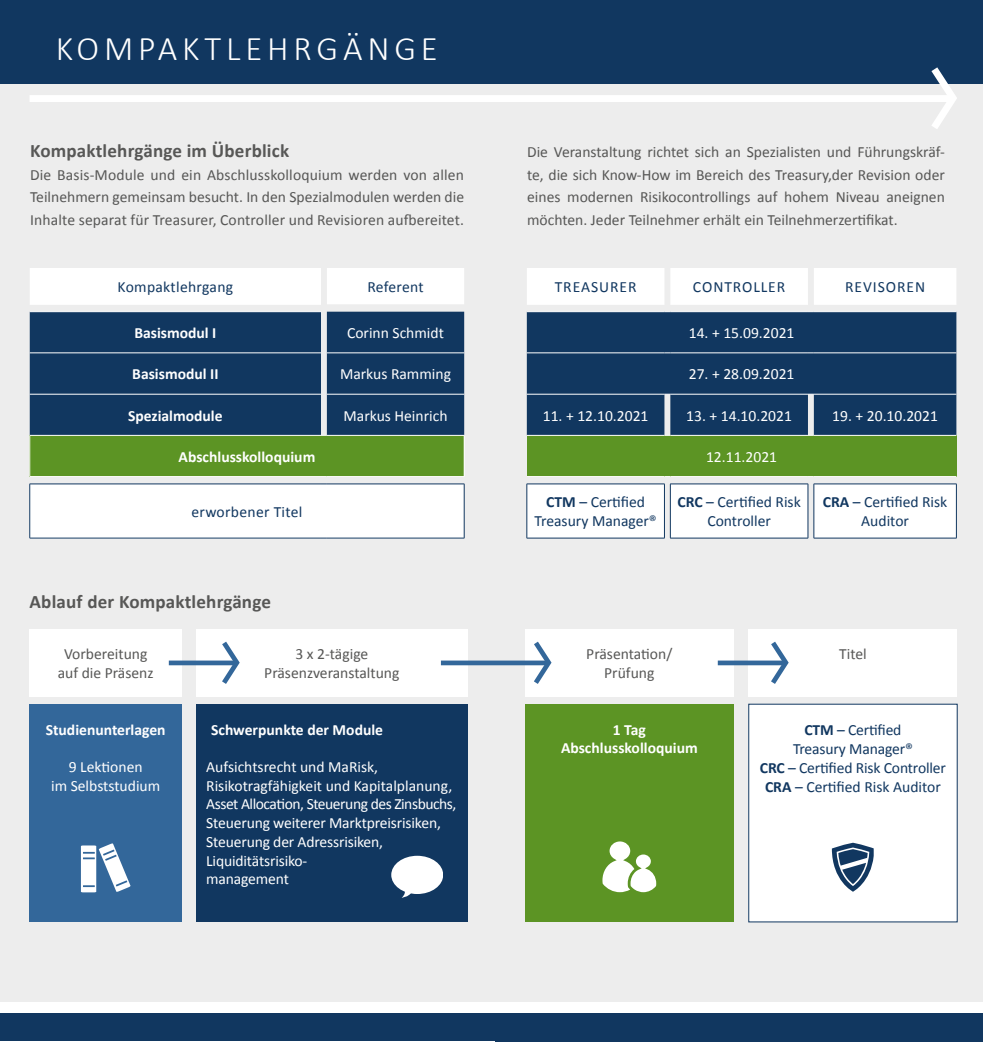
<style>
.page{position:relative;width:983px;height:1042px;background:#fff}
.page>*{position:absolute;margin:0;border:0;box-sizing:border-box;transform-origin:0 0}
.t1{font:300 34.65px "Calibri";letter-spacing:.14em;color:#fff}
.t2{font:700 19.07px "Calibri";letter-spacing:.01em;color:#575756}
.t3{font:15.58px/22.6px "Calibri";color:#575756;text-align:center}
.t4{font:15.58px/18.7px "Calibri";color:#fff;text-align:center}
.t5{font:15.58px/19.1px "Calibri";color:#113760;text-align:center}
.t6{font:700 15.58px/18.7px "Calibri";color:#fff;text-align:center}
.t7{font:15.58px "Calibri";letter-spacing:.02em;color:#113760}
.t8{font:15.58px "Calibri";letter-spacing:.06em;color:#113760}
.s1{font-weight:700}
</style>
<div class="page">
<div style="left:491px;top:83px;width:491px;height:918px;background:#ededed"></div>
<div style="left:527px;top:268px;width:429px;height:36px;background:#fff"></div>
<div style="left:526px;top:312px;width:430px;height:123px;background:#113760"></div>
<div style="left:526px;top:435px;width:430px;height:41px;background:#5c9424"></div>
<div style="left:527px;top:484px;width:428px;height:54px;background:#fff"></div>
<hr style="left:526px;top:304px;width:138px;height:1px;background:#fff">
<hr style="left:670px;top:304px;width:137px;height:1px;background:#fff">
<hr style="left:813px;top:304px;width:143px;height:1px;background:#fff">
<hr style="left:664px;top:484px;width:1px;height:54px;background:#113760">
<hr style="left:670px;top:484px;width:138px;height:1px;background:#113760">
<hr style="left:670px;top:484px;width:1px;height:54px;background:#113760">
<hr style="left:807px;top:484px;width:1px;height:54px;background:#113760">
<hr style="left:670px;top:538px;width:138px;height:1px;background:#113760">
<hr style="left:526px;top:484px;width:138px;height:1px;background:#113760">
<hr style="left:526px;top:484px;width:1px;height:54px;background:#113760">
<hr style="left:526px;top:538px;width:138px;height:1px;background:#113760">
<hr style="left:526px;top:311px;width:138px;height:1px;background:#fff">
<hr style="left:670px;top:311px;width:137px;height:1px;background:#fff">
<hr style="left:813px;top:311px;width:143px;height:1px;background:#fff">
<hr style="left:526px;top:352px;width:138px;height:1px;background:#fff">
<hr style="left:670px;top:352px;width:137px;height:1px;background:#fff">
<hr style="left:813px;top:352px;width:143px;height:1px;background:#fff">
<hr style="left:526px;top:394px;width:138px;height:1px;background:#fff">
<hr style="left:670px;top:394px;width:137px;height:1px;background:#fff">
<hr style="left:813px;top:394px;width:143px;height:1px;background:#fff">
<hr style="left:526px;top:435px;width:138px;height:1px;background:#fff">
<hr style="left:670px;top:435px;width:137px;height:1px;background:#fff">
<hr style="left:813px;top:435px;width:143px;height:1px;background:#fff">
<hr style="left:526px;top:476px;width:138px;height:1px;background:#fff">
<hr style="left:670px;top:476px;width:137px;height:1px;background:#fff">
<hr style="left:813px;top:476px;width:143px;height:1px;background:#fff">
<hr style="left:813px;top:484px;width:1px;height:54px;background:#113760">
<hr style="left:813px;top:484px;width:143px;height:1px;background:#113760">
<hr style="left:955px;top:484px;width:1px;height:54px;background:#113760">
<hr style="left:813px;top:538px;width:143px;height:1px;background:#113760">
<div style="left:525px;top:704px;width:208px;height:217px;background:#5c9424"></div>
<div style="left:748px;top:704px;width:208px;height:218px;background:#fff"></div>
<div style="left:525px;top:629px;width:208px;height:67px;background:#fff"></div>
<div style="left:748px;top:629px;width:208px;height:67px;background:#fff"></div>
<svg style="left:766px;top:641px;width:23px;height:43px"></svg>
<div style="left:717px;top:660px;width:66px;height:5px;background:#33679a"></div>
<svg style="left:529px;top:641px;width:23px;height:43px"></svg>
<div style="left:491px;top:660px;width:55px;height:5px;background:#33679a"></div>
<svg style="left:602px;top:841px;width:54px;height:51px"></svg>
<svg style="left:831px;top:843px;width:42px;height:48px"></svg>
<div style="left:491px;top:1013px;width:491px;height:28px;background:#113760"></div>
<div style="left:491px;top:0;width:491px;height:83px;background:#113760"></div>
<svg style="left:924px;top:67px;width:37px;height:62px"></svg>
<div style="left:491px;top:95px;width:458px;height:7px;background:#fff"></div>
<div style="left:0;top:83px;width:491px;height:918px;background:#ededed"></div>
<div style="left:30px;top:268px;width:434px;height:36px;background:#fff"></div>
<div style="left:30px;top:312px;width:434px;height:123px;background:#113760"></div>
<div style="left:30px;top:435px;width:434px;height:41px;background:#5c9424"></div>
<div style="left:30px;top:484px;width:434px;height:54px;background:#fff"></div>
<hr style="left:30px;top:304px;width:291px;height:1px;background:#fff">
<hr style="left:30px;top:311px;width:291px;height:1px;background:#fff">
<hr style="left:30px;top:352px;width:291px;height:1px;background:#fff">
<hr style="left:30px;top:394px;width:291px;height:1px;background:#fff">
<hr style="left:327px;top:352px;width:137px;height:1px;background:#fff">
<hr style="left:327px;top:394px;width:137px;height:1px;background:#fff">
<hr style="left:30px;top:484px;width:291px;height:1px;background:#113760">
<hr style="left:29px;top:484px;width:1px;height:54px;background:#113760">
<hr style="left:327px;top:484px;width:137px;height:1px;background:#113760">
<hr style="left:464px;top:484px;width:1px;height:54px;background:#113760">
<hr style="left:30px;top:538px;width:291px;height:1px;background:#113760">
<hr style="left:327px;top:538px;width:137px;height:1px;background:#113760">
<hr style="left:30px;top:435px;width:291px;height:1px;background:#fff">
<hr style="left:29px;top:435px;width:1px;height:41px;background:#fff">
<hr style="left:327px;top:435px;width:137px;height:1px;background:#fff">
<hr style="left:464px;top:435px;width:1px;height:41px;background:#fff">
<hr style="left:30px;top:476px;width:291px;height:1px;background:#fff">
<hr style="left:327px;top:476px;width:137px;height:1px;background:#fff">
<div style="left:30px;top:704px;width:152px;height:218px;background:#33679a"></div>
<div style="left:196px;top:704px;width:271px;height:218px;background:#113760"></div>
<div style="left:30px;top:629px;width:152px;height:67px;background:#fff"></div>
<div style="left:196px;top:629px;width:271px;height:67px;background:#fff"></div>
<svg style="left:217px;top:641px;width:23px;height:43px"></svg>
<div style="left:169px;top:660px;width:66px;height:5px;background:#33679a"></div>
<div style="left:441px;top:660px;width:50px;height:5px;background:#33679a"></div>
<svg style="left:81px;top:843px;width:50px;height:49px"></svg>
<svg style="left:391px;top:856px;width:52px;height:41px"></svg>
<div style="left:0;top:1013px;width:491px;height:28px;background:#113760"></div>
<div style="left:0;top:0;width:491px;height:83px;background:#113760"></div>
<div style="left:30px;top:95px;width:461px;height:7px;background:#fff"></div>
<p class="t1" style="left:56px;top:27px;width:383px">KOMPAKTLEHRGÄNGE</p>
<p class="t2" style="left:30px;top:138px;width:260px">Kompaktlehrgänge im Überblick</p>
<p class="t3" style="left:30px;top:163px;width:435px;text-align:justify">Die Basis-Module und ein Abschlusskolloquium werden von allen Teilnehmern gemeinsam besucht. In den Spezialmodulen werden die Inhalte separat für Treasurer, Controller und Revisioren aufbereitet.</p>
<p class="t3" style="left:288px;top:163px;width:5px">l</p>
<p class="t3" style="left:267px;top:208px;width:5px">l</p>
<p class="t3" style="left:528px;top:140px;width:419px;text-align:justify">Die Veranstaltung richtet sich an Spezialisten und Führungskräf&shy;te, die sich Know-How im Bereich des Treasury,der Revision oder eines modernen Risikocontrollings auf hohem Niveau aneignen möchten. Jeder Teilnehmer erhält ein Teilnehmerzertifikat.</p>
<p class="t7" style="left:117px;top:276px;width:117px">Kompaktlehrgang</p>
<p class="t5" style="left:367px;top:277px;width:58px">Referent</p>
<p class="t8" style="left:556px;top:276px;width:83px">TREASURER</p>
<p class="t8" style="left:694px;top:276px;width:94px">CONTROLLER</p>
<p class="t8" style="left:846px;top:276px;width:81px">REVISOREN</p>
<p class="t6" style="left:134px;top:323px;width:84px">Basismodul I</p>
<p class="t4" style="left:347px;top:323px;width:98px">Corinn Schmidt</p>
<p class="t4" style="left:689px;top:323px;width:107px">14. + 15.09.2021</p>
<p class="t6" style="left:132px;top:364px;width:88px">Basismodul II</p>
<p class="t4" style="left:340px;top:364px;width:112px">Markus Ramming</p>
<p class="t4" style="left:689px;top:364px;width:107px">27. + 28.09.2021</p>
<p class="t6" style="left:128px;top:405px;width:96px">Spezialmodule</p>
<p class="t4" style="left:343px;top:406px;width:105px">Markus Heinrich</p>
<p class="t4" style="left:544px;top:406px;width:107px">11. + 12.10.2021</p>
<p class="t4" style="left:687px;top:406px;width:107px">13. + 14.10.2021</p>
<p class="t4" style="left:833px;top:406px;width:107px">19. + 20.10.2021</p>
<p class="t6" style="left:178px;top:447px;width:138px">Abschlusskolloquium</p>
<p class="t4" style="left:707px;top:447px;width:73px">12.11.2021</p>
<p class="t6" style="left:260px;top:447px;width:5px">l</p>
<p class="t7" style="left:191px;top:501px;width:113px">erworbener Titel</p>
<p class="t5" style="left:535px;top:492px;width:124px"><span class="s1">CTM</span> – Certified<br>Treasury Manager®</p>
<p class="t5" style="left:678px;top:492px;width:125px"><span class="s1">CRC</span> – Certified Risk<br>Controller</p>
<p class="t5" style="left:823px;top:492px;width:126px"><span class="s1">CRA</span> – Certified Risk<br>Auditor</p>
<p class="t2" style="left:30px;top:588px;width:243px">Ablauf der Kompaktlehrgänge</p>
<p class="t3" style="left:58px;top:644px;width:97px;line-height:18.7px">Vorbereitung auf die Präsenz</p>
<p class="t3" style="left:264px;top:644px;width:137px;line-height:18.7px">3 x 2-tägige<br>Präsenzveranstaltung</p>
<p class="t3" style="left:587px;top:644px;width:88px;line-height:18.7px">Präsentation/<br>Prüfung</p>
<p class="t3" style="left:840px;top:642px;width:29px">Titel</p>
<p class="t6" style="left:46px;top:719px;width:121px">Studienunterlagen</p>
<p class="t4" style="left:51px;top:757px;width:111px">9 Lektionen<br>im Selbststudium</p>
<p class="t6" style="left:211px;top:719px;width:173px">Schwerpunkte der Module</p>
<p class="t4" style="left:206px;top:757px;width:252px;text-align:left">Aufsichtsrecht und MaRisk,<br>Risikotragfähigkeit und Kapitalplanung,<br>Asset Allocation, Steuerung des Zinsbuchs,<br>Steuerung weiterer Marktpreisrisiken,<br>Steuerung der Adressrisiken,<br>Liquiditätsrisiko-<br>management</p>
<p class="t4" style="left:248px;top:794px;width:5px">l</p>
<p class="t6" style="left:562px;top:719px;width:138px">1 Tag<br>Abschlusskolloquium</p>
<p class="t5" style="left:761px;top:720px;width:187px"><span class="s1">CTM</span> – Certified<br>Treasury Manager®<br><span class="s1">CRC</span> – Certified Risk Controller<br><span class="s1">CRA</span> – Certified Risk Auditor</p>
</div>
